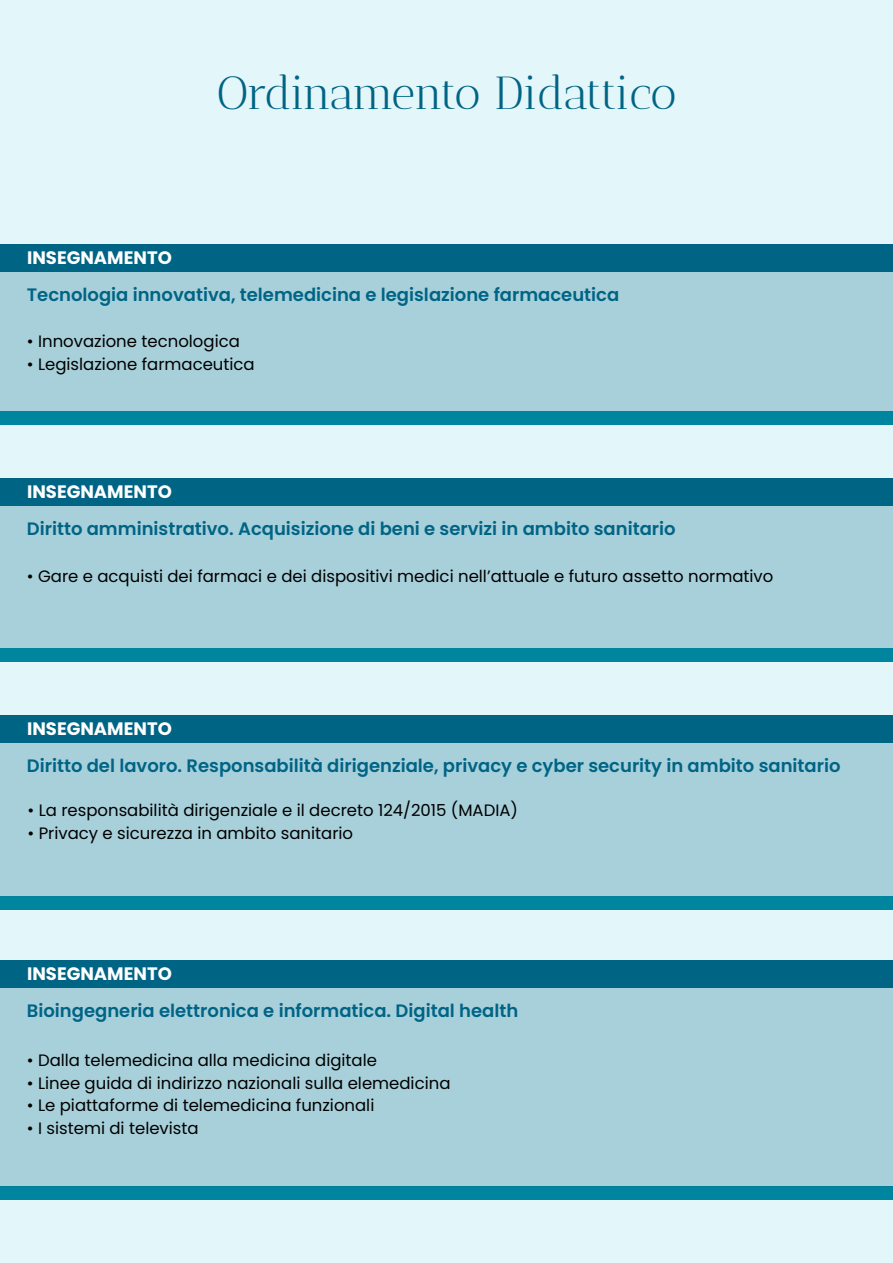
<style>
.page{position:relative;width:893px;height:1263px;background:#e3f6f9}
.page>*{position:absolute;margin:0;border:0;box-sizing:border-box;transform-origin:0 0}
.t1{font:46.2px "Antic Didone";letter-spacing:-.04em;color:#006485}
.t2{font:600 18px "Poppins";color:#006485}
.t3{font:700 18px "Poppins";color:#fff}
.t4{font:16.5px "Poppins";color:#000}
</style>
<div class="page">
<div style="left:0;top:264px;width:893px;height:153px;background:#a8d0da"></div>
<div style="left:0;top:244px;width:893px;height:27px;background:#006485"></div>
<div style="left:0;top:411px;width:893px;height:13px;background:#00859e"></div>
<div style="left:0;top:498px;width:893px;height:150px;background:#a8d0da"></div>
<div style="left:0;top:479px;width:893px;height:27px;background:#006485"></div>
<div style="left:0;top:648px;width:893px;height:13px;background:#00859e"></div>
<div style="left:0;top:735px;width:893px;height:161px;background:#a8d0da"></div>
<div style="left:0;top:715px;width:893px;height:27px;background:#006485"></div>
<div style="left:0;top:896px;width:893px;height:13px;background:#00859e"></div>
<div style="left:0;top:1187px;width:893px;height:13px;background:#00859e"></div>
<div style="left:0;top:979px;width:893px;height:208px;background:#a8d0da"></div>
<div style="left:0;top:960px;width:893px;height:27px;background:#006485"></div>
<h1 class="t1" style="left:217px;top:66px;width:461px">Ordinamento Didattico</h1>
<p class="t3" style="left:27px;top:247px;width:146px">INSEGNAMENTO</p>
<p class="t2" style="left:27px;top:284px;width:594px">Tecnologia innovativa, telemedicina e legislazione farmaceutica</p>
<p class="t4" style="left:27px;top:332px;width:215px">• Innovazione tecnologica</p>
<p class="t4" style="left:27px;top:355px;width:229px">• Legislazione farmaceutica</p>
<p class="t3" style="left:27px;top:482px;width:146px">INSEGNAMENTO</p>
<p class="t2" style="left:27px;top:518px;width:650px">Diritto amministrativo. Acquisizione di beni e servizi in ambito sanitario</p>
<p class="t4" style="left:27px;top:566px;width:748px">• Gare e acquisti dei farmaci e dei dispositivi medici nell’attuale e futuro assetto normativo</p>
<p class="t3" style="left:27px;top:718px;width:146px">INSEGNAMENTO</p>
<p class="t2" style="left:27px;top:755px;width:815px">Diritto del lavoro. Responsabilità dirigenziale, privacy e cyber security in ambito sanitario</p>
<p class="t4" style="left:27px;top:801px;width:492px">• La responsabilità dirigenziale e il decreto 124/2015 (MADIA)</p>
<p class="t4" style="left:27px;top:823px;width:327px">• Privacy e sicurezza in ambito sanitario</p>
<p class="t3" style="left:27px;top:963px;width:146px">INSEGNAMENTO</p>
<p class="t2" style="left:27px;top:1000px;width:493px">Bioingegneria elettronica e informatica. Digital health</p>
<p class="t4" style="left:27px;top:1051px;width:352px">• Dalla telemedicina alla medicina digitale</p>
<p class="t4" style="left:27px;top:1073px;width:425px">• Linee guida di indirizzo nazionali sulla elemedicina</p>
<p class="t4" style="left:27px;top:1096px;width:349px">• Le piattaforme di telemedicina funzionali</p>
<p class="t4" style="left:27px;top:1118px;width:173px">• I sistemi di televista</p>
</div>
